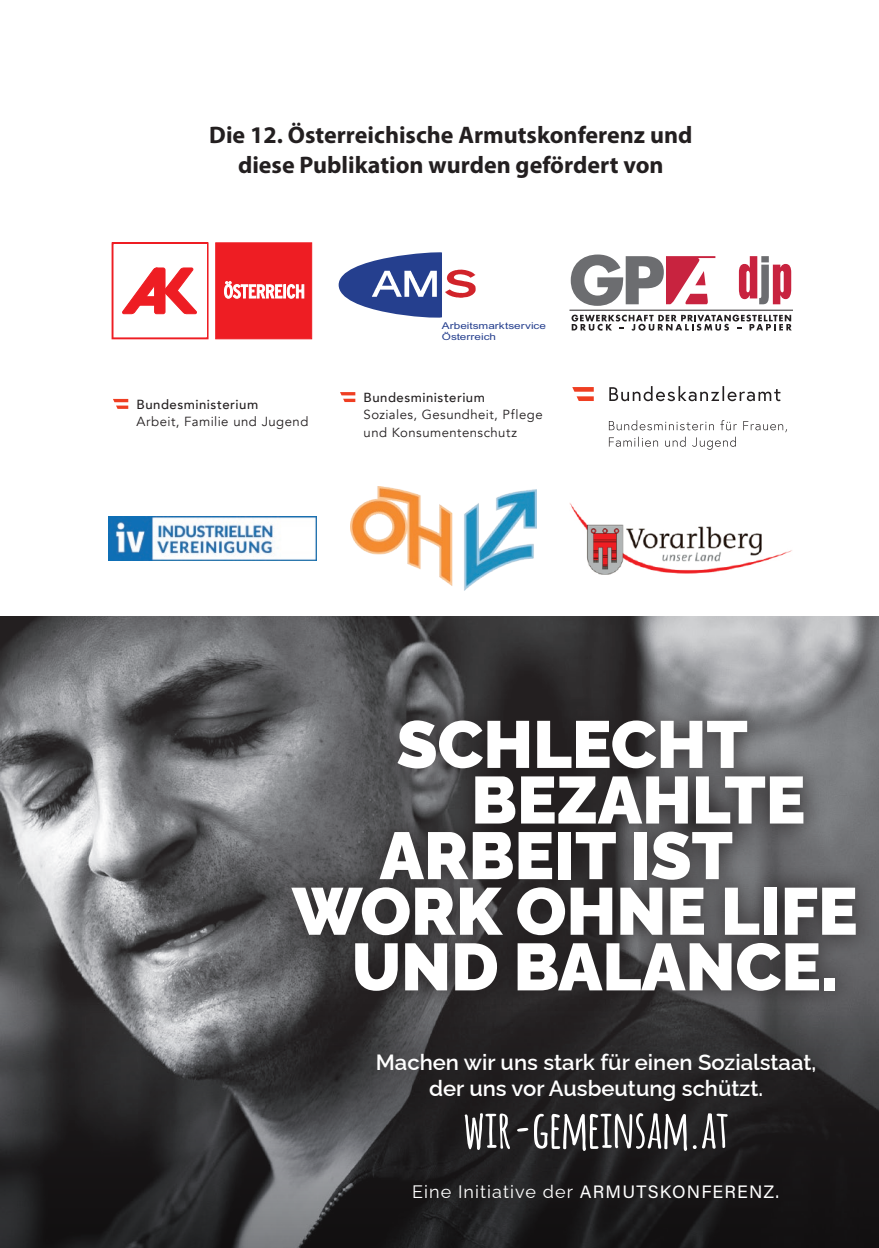
<style>
.page{position:relative;width:879px;height:1248px;background:#fff}
.page>*{position:absolute;margin:0;border:0;box-sizing:border-box;transform-origin:0 0}
.t1{font:900 66.4px "Raleway";color:#fff}
.t2{font:700 52px "Amatic";letter-spacing:.01em;color:#fff}
.t3{font:700 24px/30px "Myriad Pro";color:#231f20;text-align:center}
.t4{font:600 22px/26px "Raleway";color:#fff;text-align:center}
.t5{font:18px "Raleway";letter-spacing:.06em;color:#fff}
.t6{font:13.2px/17.4px "Avenir";letter-spacing:.035em;color:#231f20}
.t7{font:500 13.2px "Avenir";letter-spacing:.04em;color:#231f20}
.t8{font:9.4px/11.2px "Arial";color:#253f8e;scale:1.25 1}
.s1{font-family:"Acumin Variable Concept"}
</style>
<div class="page">
<div style="left:216px;top:243px;width:96px;height:96px;background:#ee1d23;border:1px solid #ee1d23"></div>
<div style="left:112px;top:243px;width:96px;height:96px;border:1px solid #ee1d23"></div>
<svg style="left:122px;top:267px;width:75px;height:48px"></svg>
<svg style="left:224px;top:281px;width:81px;height:18px"></svg>
<svg style="left:339px;top:252px;width:136px;height:66px"></svg>
<hr style="left:569px;top:310px;width:224px;height:1px;background:#231f20">
<svg style="left:571px;top:254px;width:144px;height:52px"></svg>
<svg style="left:739px;top:256px;width:52px;height:48px"></svg>
<svg style="left:571px;top:314px;width:221px;height:16px"></svg>
<svg style="left:113px;top:399px;width:15px;height:10px"></svg>
<svg style="left:340px;top:392px;width:15px;height:10px"></svg>
<svg style="left:609px;top:420px;width:178px;height:30px"></svg>
<svg style="left:609px;top:386px;width:171px;height:15px"></svg>
<svg style="left:572px;top:387px;width:22px;height:14px"></svg>
<img style="left:109px;top:516px;width:208px;height:45px">
<img style="left:350px;top:487px;width:186px;height:103px">
<img style="left:569px;top:503px;width:223px;height:71px">
<img style="left:0;top:616px;width:879px;height:366px">
<svg style="left:0;top:982px;width:879px;height:265px;background:#383739"></svg>
<svg style="left:346px;top:1023px;width:496px;height:157px;background:#282728"></svg>
<svg style="left:271px;top:698px;width:606px;height:314px;background:#494749"></svg>
<svg style="left:393px;top:1164px;width:402px;height:55px;background:#1b1a1b"></svg>
<svg style="left:0;top:1242px;width:3px;height:6px"></svg>
<p class="t3" style="left:209px;top:119px;width:485px">Die 12. Österreichische Armutskonferenz und diese Publikation wurden gefördert von</p>
<p class="t7" style="left:136px;top:392px;width:123px">Bundesministerium</p>
<p class="t6" style="left:136px;top:413px;width:173px">Arbeit, Familie und Jugend</p>
<p class="t8" style="left:442px;top:320px;width:85px">Arbeitsmarktservice<br>Österreich</p>
<p class="t7" style="left:363px;top:386px;width:123px">Bundesministerium</p>
<p class="t6" style="left:363px;top:406px;width:181px">Soziales, Gesundheit, Pflege und Konsumentenschutz</p>
<h1 class="t1" style="left:396px;top:691px;width:353px">SCHLECHT</h1>
<h1 class="t1" style="left:471px;top:747px;width:336px">BEZAHLTE</h1>
<h1 class="t1" style="left:380px;top:802px;width:355px">ARBEIT IST</h1>
<h1 class="t1" style="left:292px;top:858px;width:567px">WORK OHNE LIFE</h1>
<h1 class="t1" style="left:352px;top:913px;width:487px">UND BALANCE.</h1>
<p class="t4" style="left:376px;top:1046px;width:442px">Machen wir uns stark für einen Sozialstaat, der uns vor Ausbeutung schützt.</p>
<h2 class="t2" style="left:464px;top:1091px;width:266px">WIR-GEMEINSAM.AT</h2>
<p class="t5" style="left:412px;top:1177px;width:368px">Eine Initiative der <span class="s1">ARMUTSKONFERENZ.</span></p>
</div>
